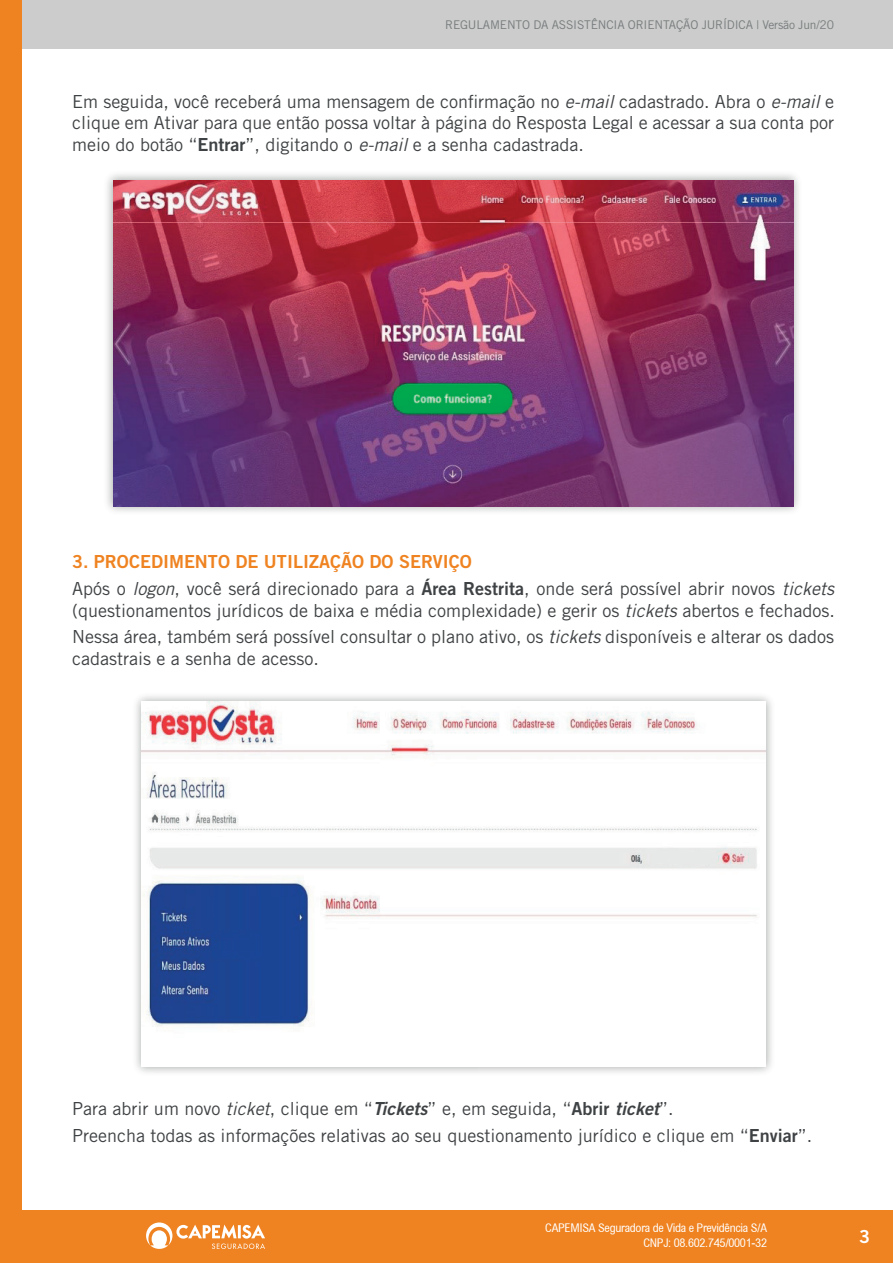
<style>
.page{position:relative;width:893px;height:1263px;background:#fff}
.page>*{position:absolute;margin:0;border:0;box-sizing:border-box;transform-origin:0 0}
.t1{font:18px/21.6px "Trade Gothic LT Std";color:#3f4244}
.t2{font:18px "Trade Gothic LT Std Bd 2";color:#ef8321}
.t3{font:18px "Trade Gothic LT Std Bd 2";color:#fff}
.t4{font:condensed 12px/15px "Arial";letter-spacing:-.02em;color:#fff;text-align:right}
.t5{font:12px "Trade Gothic LT Std";letter-spacing:-.015em;color:#787c7e}
.s1{font-style:italic}
.s2{font-family:"Trade Gothic LT Std Bd 2"}
.s3{font-family:"Trade Gothic LT Std Bd 2 Obl"}
</style>
<div class="page">
<div style="left:0;top:1210px;width:893px;height:53px;background:#ef8321"></div>
<div style="left:0;top:0;width:893px;height:49px;background:#cbcccb"></div>
<div style="left:0;top:0;width:22px;height:1263px;background:#ef8321"></div>
<svg style="left:146px;top:1222px;width:119px;height:27px"></svg>
<img style="left:107px;top:174px;width:692px;height:338px">
<img style="left:113px;top:180px;width:680px;height:326px">
<img style="left:141px;top:701px;width:624px;height:333px">
<p class="t5" style="left:445px;top:17px;width:390px">REGULAMENTO DA ASSISTÊNCIA ORIENTAÇÃO JURÍDICA | Versão Jun/20</p>
<p class="t1" style="left:72px;top:90px;width:764px;text-align:justify">Em seguida, você receberá uma mensagem de confirmação no <span class="s1">e-mail</span> cadastrado. Abra o <span class="s1">e-mail</span> e clique em Ativar para que então possa voltar à página do Resposta Legal e acessar a sua conta por meio do botão “<span class="s2">Entrar</span>”, digitando o <span class="s1">e-mail</span> e a senha cadastrada.</p>
<p class="t2" style="left:72px;top:550px;width:401px">3. PROCEDIMENTO DE UTILIZAÇÃO DO SERVIÇO</p>
<p class="t1" style="left:72px;top:577px;width:764px">Após o <span class="s1">logon</span>, você será direcionado para a <span class="s2">Área Restrita</span>, onde será possível abrir novos <span class="s1">tickets </span>(questionamentos jurídicos de baixa e média complexidade) e gerir os <span class="s1">tickets</span> abertos e fechados.</p>
<p class="t1" style="left:72px;top:626px;width:763px">Nessa área, também será possível consultar o plano ativo, os <span class="s1">tickets</span> disponíveis e alterar os dados cadastrais e a senha de acesso.</p>
<p class="t1" style="left:72px;top:1095px;width:742px;line-height:26.8px">Para abrir um novo <span class="s1">ticket</span>, clique em “<span class="s3">Tickets</span>” e, em seguida, “<span class="s2">Abrir</span> <span class="s3">ticket</span>”.<br>Preencha todas as informações relativas ao seu questionamento jurídico e clique em “<span class="s2">Enviar</span>”.</p>
<p class="t4" style="left:545px;top:1220px;width:223px">CAPEMISA Seguradora de Vida e Previdência S/A<br>CNPJ: 08.602.745/0001-32</p>
<p class="t3" style="left:859px;top:1225px;width:12px">3</p>
</div>
